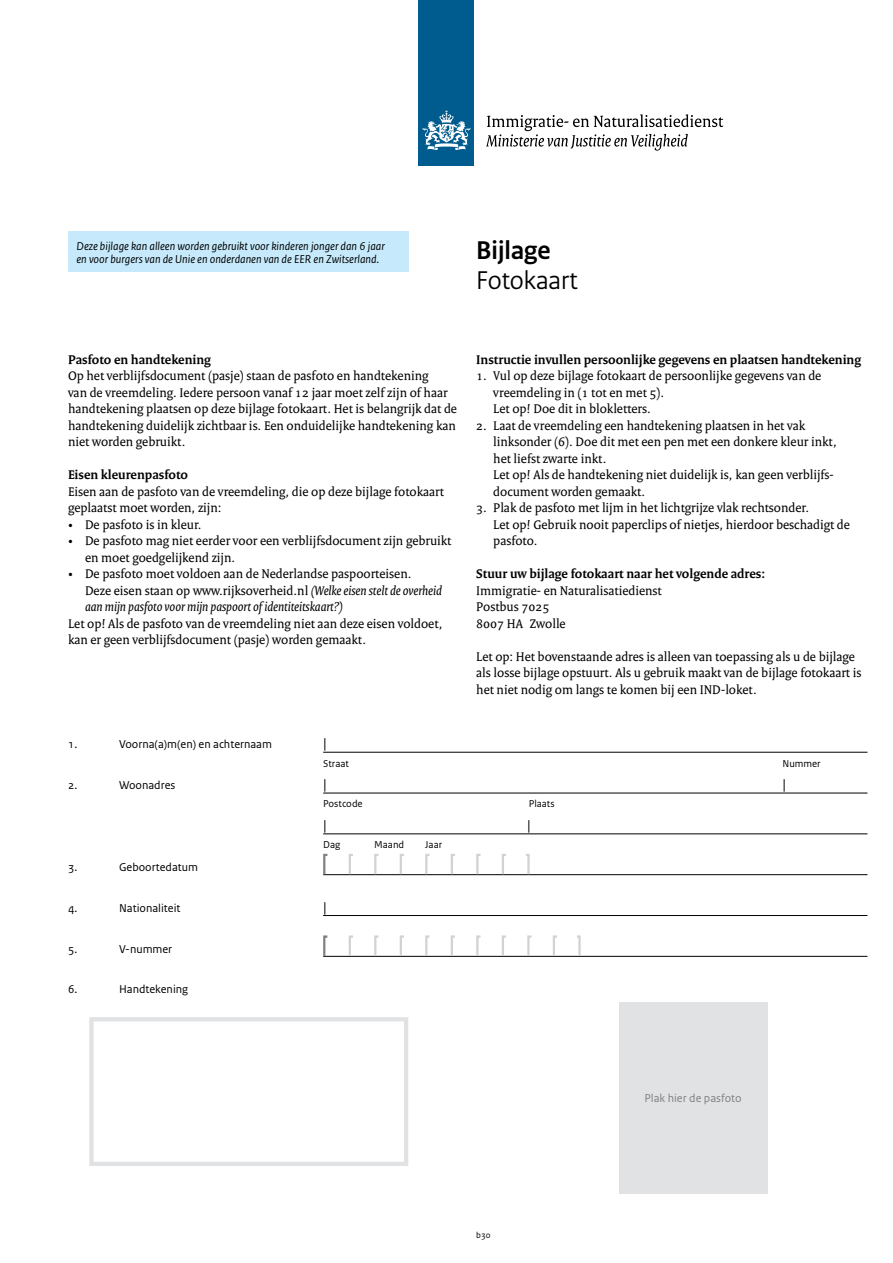
<style>
.page{position:relative;width:893px;height:1263px;background:#fff}
.page>*{position:absolute;margin:0;border:0;box-sizing:border-box;transform-origin:0 0}
._02_RO_Doc-specifica{font:27px "Rijksoverheid Sans Heading";color:#000}
._01_RO_Doc-naam{font:700 27px "Rijksoverheid Sans Heading";color:#000}
._10_RO_Antwoord___li{font:15px "Rijksoverheid Sans Text";color:#000}
._13_RO_Redactioneel{font:13.5px/16.5px "Rijksoverheid Serif";color:#000}
._13_RO_Redactioneel-2{font:700 13.5px "Rijksoverheid Serif";color:#000}
._12_RO_Antwoord-plat{font:italic 12px/13.6px "Rijksoverheid Sans Text";color:#000}
._06_RO_Vraag{font:12px "Rijksoverheid Sans Text";color:#000}
.t1{font:12px "Rijksoverheid Sans Text";color:#7f8284}
._08_RO_Subvraag_tabe{font:10.5px "Rijksoverheid Sans Text";color:#000}
._99_RO_Doc-nummer{font:9px "Rijksoverheid Sans Text";color:#000}
.s1{font-style:italic}
</style>
<div class="page">
<div style="left:419px;top:0;width:55px;height:166px;background:#005b8e"></div>
<svg style="left:423px;top:110px;width:47px;height:40px"></svg>
<svg style="left:486px;top:114px;width:237px;height:37px"></svg>
<div style="left:68px;top:231px;width:340px;height:41px;background:#c6eafb"></div>
<div style="left:89px;top:1017px;width:319px;height:149px;border:4px solid #e0e2e3"></div>
<div style="left:619px;top:1002px;width:148px;height:192px;background:#e0e2e3"></div>
<hr style="left:323px;top:752px;width:544px;height:1px;background:#000">
<hr style="left:323px;top:793px;width:544px;height:1px;background:#000">
<hr style="left:323px;top:833px;width:544px;height:1px;background:#000">
<hr style="left:323px;top:874px;width:544px;height:1px;background:#000">
<hr style="left:323px;top:915px;width:544px;height:1px;background:#000">
<hr style="left:323px;top:956px;width:544px;height:1px;background:#000">
<svg style="left:323px;top:853px;width:7px;height:23px"></svg>
<svg style="left:348px;top:854px;width:7px;height:22px"></svg>
<svg style="left:450px;top:854px;width:7px;height:22px"></svg>
<svg style="left:475px;top:854px;width:8px;height:22px"></svg>
<svg style="left:501px;top:854px;width:7px;height:22px"></svg>
<svg style="left:399px;top:854px;width:7px;height:22px"></svg>
<svg style="left:524px;top:854px;width:7px;height:22px"></svg>
<svg style="left:373px;top:854px;width:8px;height:22px"></svg>
<svg style="left:424px;top:854px;width:8px;height:22px"></svg>
<svg style="left:323px;top:935px;width:7px;height:22px"></svg>
<svg style="left:424px;top:935px;width:8px;height:22px"></svg>
<svg style="left:348px;top:935px;width:7px;height:22px"></svg>
<svg style="left:450px;top:935px;width:7px;height:22px"></svg>
<svg style="left:373px;top:935px;width:8px;height:22px"></svg>
<svg style="left:475px;top:935px;width:8px;height:22px"></svg>
<svg style="left:501px;top:935px;width:7px;height:22px"></svg>
<svg style="left:526px;top:935px;width:8px;height:22px"></svg>
<svg style="left:399px;top:935px;width:7px;height:22px"></svg>
<svg style="left:575px;top:935px;width:7px;height:22px"></svg>
<svg style="left:552px;top:935px;width:7px;height:22px"></svg>
<p class="_12_RO_Antwoord-plat" style="left:77px;top:239px;width:310px">Deze bijlage kan alleen worden gebruikt voor kinderen jonger dan 6 jaar en voor burgers van de Unie en onderdanen van de EER en Zwitserland.</p>
<p class="_01_RO_Doc-naam" style="left:476px;top:235px;width:76px">Bijlage</p>
<p class="_02_RO_Doc-specifica" style="left:476px;top:264px;width:103px">Fotokaart</p>
<p class="_13_RO_Redactioneel-2" style="left:68px;top:351px;width:144px">Pasfoto en handtekening</p>
<p class="_13_RO_Redactioneel" style="left:68px;top:368px;width:390px">Op het verblijfsdocument (pasje) staan de pasfoto en handtekening<br>van de vreemdeling. Iedere persoon vanaf 12 jaar moet zelf zijn of haar handtekening plaatsen op deze bijlage fotokaart. Het is belangrijk dat de handtekening duidelijk zichtbaar is. Een onduidelijke handtekening kan niet worden gebruikt.</p>
<p class="_13_RO_Redactioneel-2" style="left:68px;top:467px;width:122px">Eisen kleurenpasfoto</p>
<p class="_13_RO_Redactioneel" style="left:68px;top:483px;width:377px">Eisen aan de pasfoto van de vreemdeling, die op deze bijlage fotokaart geplaatst moet worden, zijn:</p>
<p class="_13_RO_Redactioneel" style="left:68px;top:516px;width:135px">• De pasfoto is in kleur.</p>
<p class="_13_RO_Redactioneel" style="left:85px;top:533px;width:368px;text-indent:-17px">• De pasfoto mag niet eerder voor een verblijfsdocument zijn gebruikt en moet goedgelijkend zijn.</p>
<p class="_13_RO_Redactioneel" style="left:85px;top:566px;width:358px;text-indent:-17px">• De pasfoto moet voldoen aan de Nederlandse paspoorteisen.<br>Deze eisen staan op www.rijksoverheid.nl <span class="s1">(Welke eisen stelt de overheid aan mijn pasfoto voor mijn paspoort of identiteitskaart?)</span></p>
<p class="_13_RO_Redactioneel" style="left:68px;top:615px;width:376px">Let op! Als de pasfoto van de vreemdeling niet aan deze eisen voldoet, kan er geen verblijfsdocument (pasje) worden gemaakt.</p>
<p class="_13_RO_Redactioneel-2" style="left:476px;top:351px;width:386px">Instructie invullen persoonlijke gegevens en plaatsen handtekening</p>
<p class="_13_RO_Redactioneel" style="left:493px;top:368px;width:330px;text-indent:-17px">1. Vul op deze bijlage fotokaart de persoonlijke gegevens van de vreemdeling in (1 tot en met 5).<br>Let op! Doe dit in blokletters.</p>
<p class="_13_RO_Redactioneel" style="left:493px;top:417px;width:345px;text-indent:-17px">2. Laat de vreemdeling een handtekening plaatsen in het vak linksonder (6). Doe dit met een pen met een donkere kleur inkt, het liefst zwarte inkt.<br>Let op! Als de handtekening niet duidelijk is, kan geen verblijfs&shy;document worden gemaakt.</p>
<p class="_13_RO_Redactioneel" style="left:493px;top:500px;width:358px;text-indent:-17px">3. Plak de pasfoto met lijm in het lichtgrijze vlak rechtsonder.<br>Let op! Gebruik nooit paperclips of nietjes, hierdoor beschadigt de pasfoto.</p>
<p class="_13_RO_Redactioneel-2" style="left:476px;top:566px;width:290px">Stuur uw bijlage fotokaart naar het volgende adres:</p>
<p class="_13_RO_Redactioneel" style="left:476px;top:582px;width:187px">Immigratie- en Naturalisatiedienst</p>
<p class="_13_RO_Redactioneel" style="left:476px;top:599px;width:75px">Postbus 7025</p>
<p class="_13_RO_Redactioneel" style="left:476px;top:615px;width:91px">8007 HA Zwolle</p>
<p class="_13_RO_Redactioneel" style="left:476px;top:648px;width:387px">Let op: Het bovenstaande adres is alleen van toepassing als u de bijlage als losse bijlage opstuurt. Als u gebruik maakt van de bijlage fotokaart is het niet nodig om langs te komen bij een IND-loket.</p>
<p class="_06_RO_Vraag" style="left:68px;top:738px;width:11px">1.</p>
<p class="_06_RO_Vraag" style="left:119px;top:738px;width:154px">Voorna(a)m(en) en achternaam</p>
<p class="_06_RO_Vraag" style="left:68px;top:778px;width:11px">2.</p>
<p class="_06_RO_Vraag" style="left:119px;top:778px;width:58px">Woonadres</p>
<p class="_06_RO_Vraag" style="left:68px;top:860px;width:11px">3.</p>
<p class="_06_RO_Vraag" style="left:119px;top:860px;width:80px">Geboortedatum</p>
<p class="_06_RO_Vraag" style="left:68px;top:901px;width:11px">4.</p>
<p class="_06_RO_Vraag" style="left:119px;top:901px;width:63px">Nationaliteit</p>
<p class="_06_RO_Vraag" style="left:68px;top:942px;width:11px">5.</p>
<p class="_06_RO_Vraag" style="left:119px;top:942px;width:55px">V-nummer</p>
<p class="_06_RO_Vraag" style="left:68px;top:982px;width:11px">6.</p>
<p class="_06_RO_Vraag" style="left:119px;top:982px;width:71px">Handtekening</p>
<p class="_10_RO_Antwoord___li" style="left:323px;top:735px;width:5px">|</p>
<p class="_08_RO_Subvraag_tabe" style="left:323px;top:757px;width:27px">Straat</p>
<p class="_08_RO_Subvraag_tabe" style="left:782px;top:757px;width:40px">Nummer</p>
<p class="_10_RO_Antwoord___li" style="left:323px;top:776px;width:5px">|</p>
<p class="_10_RO_Antwoord___li" style="left:782px;top:776px;width:5px">|</p>
<p class="_08_RO_Subvraag_tabe" style="left:323px;top:798px;width:41px">Postcode</p>
<p class="_08_RO_Subvraag_tabe" style="left:529px;top:798px;width:28px">Plaats</p>
<p class="_10_RO_Antwoord___li" style="left:323px;top:816px;width:5px">|</p>
<p class="_10_RO_Antwoord___li" style="left:527px;top:816px;width:5px">|</p>
<p class="_08_RO_Subvraag_tabe" style="left:323px;top:839px;width:19px">Dag</p>
<p class="_08_RO_Subvraag_tabe" style="left:374px;top:839px;width:32px">Maand</p>
<p class="_08_RO_Subvraag_tabe" style="left:425px;top:839px;width:19px">Jaar</p>
<p class="_10_RO_Antwoord___li" style="left:323px;top:898px;width:5px">|</p>
<p class="_99_RO_Doc-nummer" style="left:476px;top:1230px;width:16px">b30</p>
<p class="t1" style="left:644px;top:1091px;width:99px">Plak hier de pasfoto</p>
</div>
